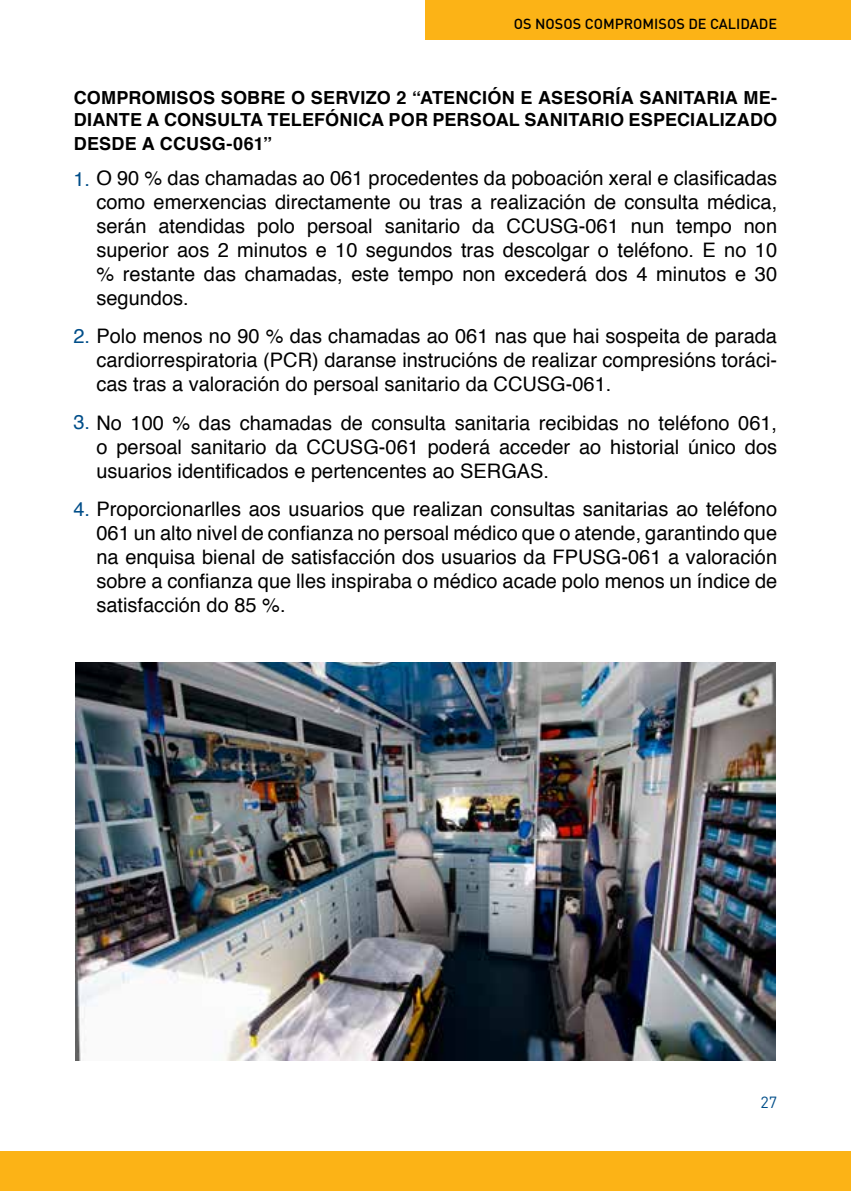
<style>
.page{position:relative;width:851px;height:1191px;background:#fff}
.page>*{position:absolute;margin:0;border:0;box-sizing:border-box;transform-origin:0 0}
.t1{font:20px/24px "Helvetica";color:#000;text-align:justify}
.t2{font:700 18px/21.6px "Helvetica";letter-spacing:.015em;color:#000}
.t3{font:16px "DIN";color:#004e89}
.t4{font:500 14.4px "DIN";color:#000}
.s1{color:#004e89}
</style>
<div class="page">
<div style="left:0;top:1151px;width:850px;height:40px;background:#fcb316"></div>
<div style="left:425px;top:0;width:425px;height:40px;background:#fcb316"></div>
<img style="left:75px;top:663px;width:700px;height:397px">
<p class="t4" style="left:514px;top:14px;width:265px">OS NOSOS COMPROMISOS DE CALIDADE</p>
<p class="t2" style="left:74px;top:87px;width:705px">COMPROMISOS SOBRE O SERVIZO 2 “ATENCIÓN E ASESORÍA SANITARIA ME-<br>DIANTE A CONSULTA TELEFÓNICA POR PERSOAL SANITARIO ESPECIALIZADO</p>
<p class="t2" style="left:74px;top:133px;width:200px">DESDE A CCUSG-061”</p>
<p class="t1" style="left:96px;top:167px;width:682px;text-indent:-23px"><span class="s1">1.</span> O 90 % das chamadas ao 061 procedentes da poboación xeral e clasificadas como emerxencias directamente ou tras a realización de consulta médica, serán atendidas polo persoal sanitario da CCUSG-061 nun tempo non superior aos 2 minutos e 10 segundos tras descolgar o teléfono. E no 10 % restante das chamadas, este tempo non excederá dos 4 minutos e 30 segundos.</p>
<p class="t1" style="left:96px;top:325px;width:682px;text-indent:-23px"><span class="s1">2.</span> Polo menos no 90 % das chamadas ao 061 nas que hai sospeita de parada cardiorrespiratoria (PCR) daranse instrucións de realizar compresións toráci&shy;cas tras a valoración do persoal sanitario da CCUSG-061.</p>
<p class="t1" style="left:96px;top:411px;width:682px;text-indent:-23px"><span class="s1">3.</span> No 100 % das chamadas de consulta sanitaria recibidas no teléfono 061, o persoal sanitario da CCUSG-061 poderá acceder ao historial único dos usuarios identificados e pertencentes ao SERGAS.</p>
<p class="t1" style="left:96px;top:497px;width:682px;text-indent:-23px"><span class="s1">4.</span> Proporcionarlles aos usuarios que realizan consultas sanitarias ao teléfono 061 un alto nivel de confianza no persoal médico que o atende, garantindo que na enquisa bienal de satisfacción dos usuarios da FPUSG-061 a valoración sobre a confianza que lles inspiraba o médico acade polo menos un índice de satisfacción do 85 %.</p>
<p class="t3" style="left:760px;top:1092px;width:18px">27</p>
</div>
